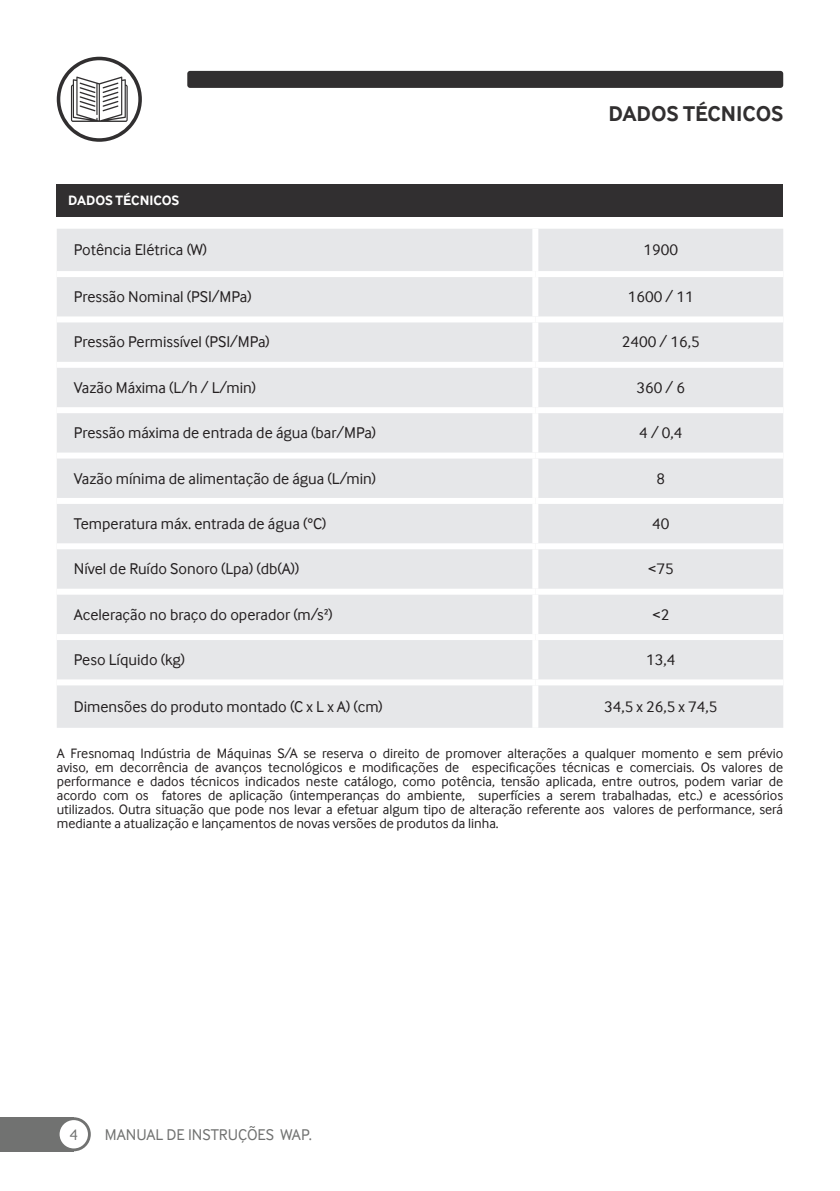
<style>
.page{position:relative;width:840px;height:1191px;background:#fff}
.page>*{position:absolute;margin:0;border:0;box-sizing:border-box;transform-origin:0 0}
.t1{font:700 22px "Inter Face";color:#312f30}
.t2{font:16px "Inter Face";color:#231f20}
.t3{font:16px "Inter Face";color:#717271}
.t4{font:14px/14px "Inter Face";color:#231f20;text-align:justify}
.t5{font:700 14px "Inter Face";color:#fff}
</style>
<div class="page">
<div style="left:0;top:1117px;width:74px;height:34px;background:#717271"></div>
<svg style="left:57px;top:1117px;width:34px;height:34px"></svg>
<div style="left:60px;top:1120px;width:28px;height:28px;background:#fff;border-radius:50%"></div>
<div style="left:187px;top:71px;width:595px;height:17px;background:#312f30;border-radius:3px"></div>
<svg style="left:57px;top:57px;width:85px;height:85px"></svg>
<div style="left:60px;top:60px;width:78px;height:78px;background:#fff;border-radius:50%"></div>
<svg style="left:71px;top:77px;width:57px;height:45px"></svg>
<div style="left:57px;top:184px;width:725px;height:32px;background:#312f30"></div>
<div style="left:57px;top:229px;width:725px;height:499px;background:#e6e7e9"></div>
<div style="left:532px;top:229px;width:6px;height:42px;background:#fff"></div>
<div style="left:57px;top:271px;width:478px;height:6px;background:#fff"></div>
<div style="left:535px;top:271px;width:247px;height:6px;background:#fff"></div>
<div style="left:532px;top:277px;width:6px;height:39px;background:#fff"></div>
<div style="left:57px;top:316px;width:478px;height:6px;background:#fff"></div>
<div style="left:535px;top:316px;width:247px;height:6px;background:#fff"></div>
<div style="left:532px;top:322px;width:6px;height:40px;background:#fff"></div>
<div style="left:57px;top:362px;width:478px;height:6px;background:#fff"></div>
<div style="left:535px;top:362px;width:247px;height:6px;background:#fff"></div>
<div style="left:532px;top:368px;width:6px;height:39px;background:#fff"></div>
<div style="left:57px;top:407px;width:478px;height:6px;background:#fff"></div>
<div style="left:535px;top:407px;width:247px;height:6px;background:#fff"></div>
<div style="left:532px;top:413px;width:6px;height:39px;background:#fff"></div>
<div style="left:57px;top:452px;width:478px;height:6px;background:#fff"></div>
<div style="left:535px;top:452px;width:247px;height:6px;background:#fff"></div>
<div style="left:532px;top:458px;width:6px;height:40px;background:#fff"></div>
<div style="left:57px;top:498px;width:478px;height:6px;background:#fff"></div>
<div style="left:535px;top:498px;width:247px;height:6px;background:#fff"></div>
<div style="left:532px;top:504px;width:6px;height:39px;background:#fff"></div>
<div style="left:57px;top:543px;width:478px;height:6px;background:#fff"></div>
<div style="left:535px;top:543px;width:247px;height:6px;background:#fff"></div>
<div style="left:532px;top:549px;width:6px;height:39px;background:#fff"></div>
<div style="left:57px;top:588px;width:478px;height:6px;background:#fff"></div>
<div style="left:535px;top:588px;width:247px;height:6px;background:#fff"></div>
<div style="left:532px;top:594px;width:6px;height:40px;background:#fff"></div>
<div style="left:57px;top:634px;width:478px;height:6px;background:#fff"></div>
<div style="left:535px;top:634px;width:247px;height:6px;background:#fff"></div>
<div style="left:532px;top:640px;width:6px;height:39px;background:#fff"></div>
<div style="left:57px;top:679px;width:478px;height:6px;background:#fff"></div>
<div style="left:535px;top:679px;width:247px;height:6px;background:#fff"></div>
<div style="left:532px;top:685px;width:6px;height:43px;background:#fff"></div>
<p class="t5" style="left:68px;top:192px;width:113px">DADOS TÉCNICOS</p>
<h1 class="t1" style="left:608px;top:100px;width:176px">DADOS TÉCNICOS</h1>
<p class="t2" style="left:74px;top:241px;width:135px">Potência Elétrica (W)</p>
<p class="t2" style="left:643px;top:241px;width:36px">1900</p>
<p class="t2" style="left:74px;top:288px;width:179px">Pressão Nominal (PSI/MPa)</p>
<p class="t2" style="left:627px;top:288px;width:67px">1600 / 11</p>
<p class="t2" style="left:74px;top:333px;width:197px">Pressão Permissível (PSI/MPa)</p>
<p class="t2" style="left:621px;top:333px;width:79px">2400 / 16,5</p>
<p class="t2" style="left:74px;top:378px;width:184px">Vazão Máxima (L/h / L/min)</p>
<p class="t2" style="left:636px;top:378px;width:50px">360 / 6</p>
<p class="t2" style="left:74px;top:424px;width:304px">Pressão máxima de entrada de água (bar/MPa)</p>
<p class="t2" style="left:638px;top:424px;width:45px">4 / 0,4</p>
<p class="t2" style="left:74px;top:469px;width:304px">Vazão mínima de alimentação de água (L/min)</p>
<p class="t2" style="left:656px;top:469px;width:10px">8</p>
<p class="t2" style="left:74px;top:514px;width:254px">Temperatura máx. entrada de água (°C)</p>
<p class="t2" style="left:651px;top:514px;width:19px">40</p>
<p class="t2" style="left:74px;top:560px;width:227px">Nível de Ruído Sonoro (Lpa) (db(A))</p>
<p class="t2" style="left:647px;top:560px;width:27px">&lt;75</p>
<p class="t2" style="left:74px;top:605px;width:260px">Aceleração no braço do operador (m/s²)</p>
<p class="t2" style="left:651px;top:605px;width:19px">&lt;2</p>
<p class="t2" style="left:74px;top:650px;width:113px">Peso Líquido (kg)</p>
<p class="t2" style="left:645px;top:650px;width:31px">13,4</p>
<p class="t2" style="left:74px;top:697px;width:310px">Dimensões do produto montado (C x L x A) (cm)</p>
<p class="t2" style="left:603px;top:697px;width:115px">34,5 x 26,5 x 74,5</p>
<p class="t4" style="left:57px;top:746px;width:727px">A Fresnomaq Indústria de Máquinas S/A se reserva o direito de promover alterações a qualquer momento e sem prévio aviso, em decorrência de avanços tecnológicos e modificações de especificações técnicas e comerciais. Os valores de performance e dados técnicos indicados neste catálogo, como potência, tensão aplicada, entre outros, podem variar de acordo com os fatores de aplicação (intemperanças do ambiente, superfícies a serem trabalhadas, etc.) e acessórios utilizados. Outra situação que pode nos levar a efetuar algum tipo de alteração referente aos valores de performance, será mediante a atualização e lançamentos de novas versões de produtos da linha.</p>
<p class="t3" style="left:69px;top:1125px;width:10px">4</p>
<p class="t3" style="left:105px;top:1125px;width:208px">MANUAL DE INSTRUÇÕES WAP.</p>
</div>
